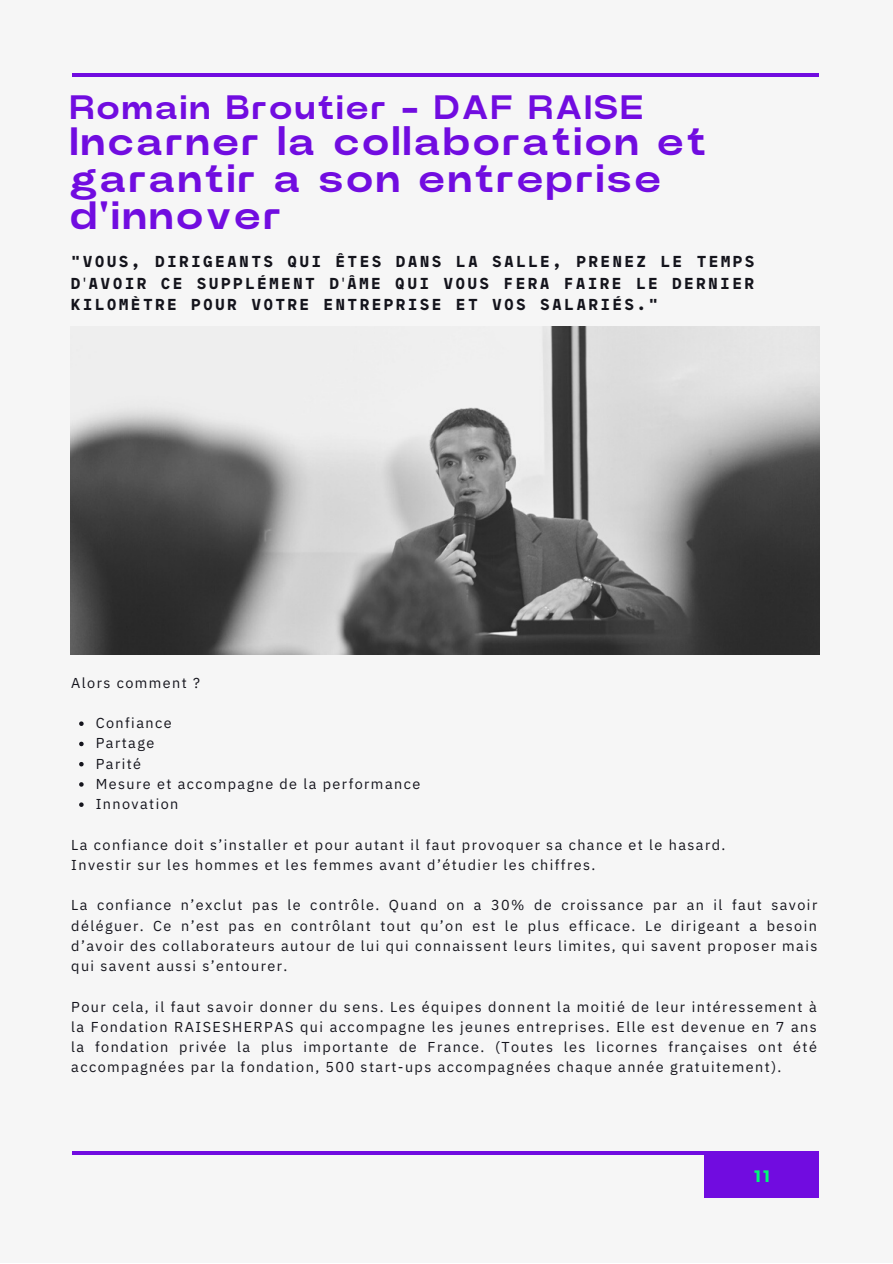
<style>
.page{position:relative;width:893px;height:1264px;background:#fff}
.page>*{position:absolute;margin:0;border:0;box-sizing:border-box;transform-origin:0 0}
.t1{font:700 39.45px/37px "Power Grotesk";letter-spacing:.08em;color:#710ce0}
.t2{font:700 33.75px "Power Grotesk";letter-spacing:.08em;color:#710ce0}
.t3{font:700 16.5px "Montserrat";color:#00f977}
.t4{font:700 15.9px/21.3px "Maax Mono Trial";letter-spacing:.14em;color:#14141c;text-align:justify}
.t5{font:14.4px/20.2px "Anuphan";letter-spacing:.1em;color:#14141c;text-align:justify}
.s1{font-family:"Noto Sans";font-weight:400}
</style>
<div class="page">
<div style="left:0;top:0;width:892px;height:1262px;background:#f6f6f6"></div>
<hr style="left:72px;top:73px;width:747px;height:4px;background:#710ce0">
<div style="left:704px;top:1151px;width:114px;height:46px;background:#710ce0"></div>
<hr style="left:72px;top:1151px;width:747px;height:3px;background:#710ce0">
<img style="left:70px;top:326px;width:749px;height:329px">
<svg style="left:79px;top:721px;width:5px;height:5px"></svg>
<svg style="left:79px;top:741px;width:5px;height:5px"></svg>
<svg style="left:79px;top:762px;width:5px;height:4px"></svg>
<svg style="left:79px;top:782px;width:5px;height:4px"></svg>
<svg style="left:79px;top:802px;width:5px;height:5px"></svg>
<p class="t2" style="left:70px;top:92px;width:574px">Romain Broutier - DAF RAISE</p>
<p class="t1" style="left:70px;top:125px;width:637px">Incarner la collaboration et garantir a son entreprise d'innover</p>
<p class="t4" style="left:71px;top:251px;width:685px">"VOUS, DIRIGEANTS QUI ÊTES DANS LA SALLE, PRENEZ LE TEMPS D<span class="s1">'</span>AVOIR CE SUPPLÉMENT D<span class="s1">'</span>ÂME QUI VOUS FERA FAIRE LE DERNIER KILOMÈTRE POUR VOTRE ENTREPRISE ET VOS SALARIÉS."</p>
<p class="t5" style="left:71px;top:672px;width:130px">Alors comment ?</p>
<p class="t5" style="left:96px;top:712px;width:77px">Confiance</p>
<p class="t5" style="left:96px;top:733px;width:60px">Partage</p>
<p class="t5" style="left:96px;top:753px;width:47px">Parité</p>
<p class="t5" style="left:96px;top:773px;width:326px">Mesure et accompagne de la performance</p>
<p class="t5" style="left:96px;top:793px;width:84px">Innovation</p>
<p class="t5" style="left:71px;top:834px;width:655px">La confiance doit s’installer et pour autant il faut provoquer sa chance et le hasard.</p>
<p class="t5" style="left:71px;top:854px;width:525px">Investir sur les hommes et les femmes avant d’étudier les chiffres.</p>
<p class="t5" style="left:71px;top:894px;width:747px">La confiance n’exclut pas le contrôle. Quand on a 30% de croissance par an il faut savoir déléguer. Ce n’est pas en contrôlant tout qu’on est le plus efficace. Le dirigeant a besoin d’avoir des collaborateurs autour de lui qui connaissent leurs limites, qui savent proposer mais qui savent aussi s’entourer.</p>
<p class="t5" style="left:71px;top:996px;width:747px">Pour cela, il faut savoir donner du sens. Les équipes donnent la moitié de leur intéressement à la Fondation RAISESHERPAS qui accompagne les jeunes entreprises. Elle est devenue en 7 ans la fondation privée la plus importante de France. (Toutes les licornes françaises ont été accompagnées par la fondation, 500 start-ups accompagnées chaque année gratuitement).</p>
<p class="t3" style="left:754px;top:1165px;width:17px">11</p>
</div>
